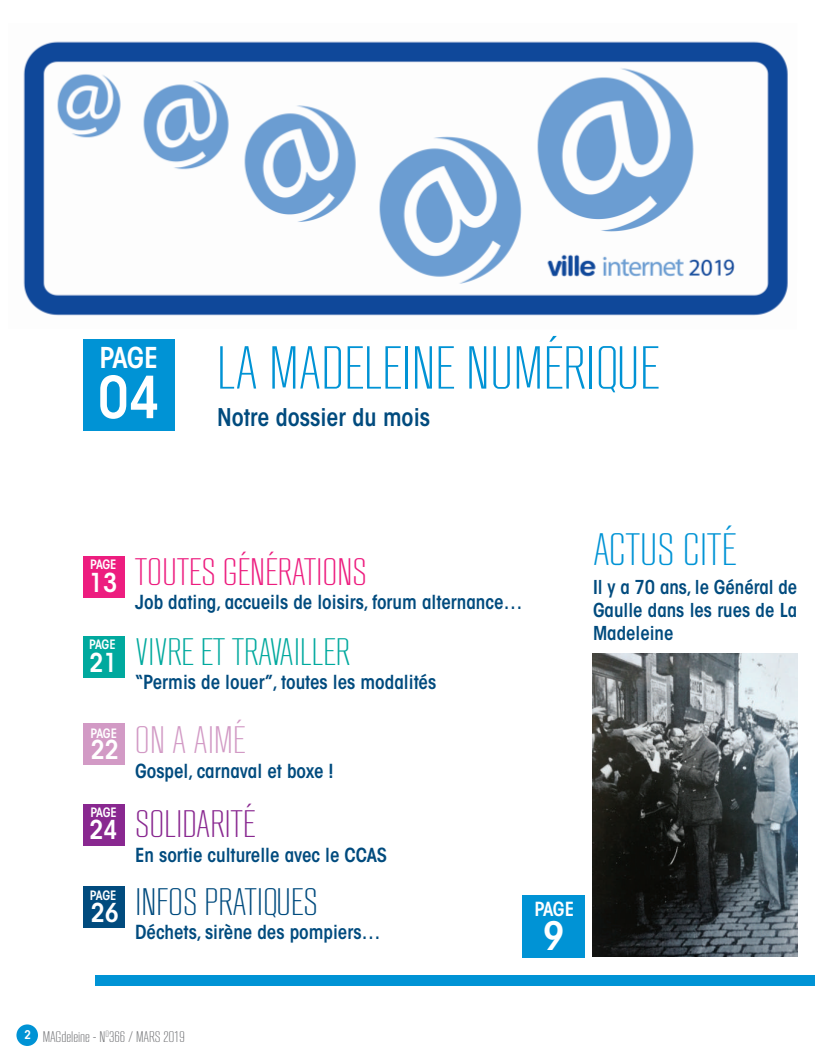
<style>
.page{position:relative;width:815px;height:1063px;background:#fff}
.page>*{position:absolute;margin:0;border:0;box-sizing:border-box;transform-origin:0 0}
.t1{font:300 60px "RB No 2";color:#0093d5}
.t2{font:600 condensed 57.5px "ITC Avant Garde Std";color:#fff}
.t3{font:300 45px "RB No 2";color:#0093d5}
.t4{font:600 condensed 38.88px "ITC Avant Garde Std";color:#fff}
.t5{font:300 38px "RB No 2";color:#00a99e}
.t6{font:300 38px "RB No 2";color:#ed1d7f}
.t7{font:300 38px "RB No 2";color:#014b7e}
.t8{font:300 38px "RB No 2";color:#892890}
.t9{font:300 38px "RB No 2";color:#d29ac5}
.t10{font:600 condensed 28.5px "ITC Avant Garde Std";color:#fff}
.t11{font:600 condensed 25.88px "ITC Avant Garde Std";color:#fff}
.t12{font:600 condensed 24.25px "ITC Avant Garde Std";color:#014b7e}
.t13{font:600 condensed 19.25px "ITC Avant Garde Std";color:#014b7e}
.t14{font:600 condensed 19.25px "ITC Avant Garde Std";color:#fff}
.t15{font:600 condensed 19px/22.9px "ITC Avant Garde Std";color:#014b7e;text-align:justify}
.t16{font:300 15.12px "RB No 2";color:#6c6d70}
.t17{font:600 condensed 12.88px "ITC Avant Garde Std";letter-spacing:-.03em;color:#fff}
</style>
<div class="page">
<div style="left:16px;top:1024px;width:22px;height:22px;background:#0093d5;border-radius:50%"></div>
<div style="left:96px;top:975px;width:697px;height:11px;background:#0093d5"></div>
<div style="left:793px;top:975px;width:22px;height:11px;background:#0093d5"></div>
<img style="left:23px;top:41px;width:765px;height:275px">
<div style="left:523px;top:896px;width:62px;height:62px;background:#0093d5"></div>
<div style="left:83px;top:339px;width:92px;height:92px;background:#0093d5"></div>
<div style="left:83px;top:886px;width:41px;height:42px;background:#014b7e"></div>
<div style="left:83px;top:723px;width:41px;height:41px;background:#d29ac5"></div>
<div style="left:83px;top:805px;width:41px;height:41px;background:#892890"></div>
<div style="left:83px;top:637px;width:41px;height:41px;background:#00a99e"></div>
<img style="left:593px;top:654px;width:204px;height:303px">
<div style="left:83px;top:556px;width:41px;height:42px;background:#ed1d7f"></div>
<h3 class="t10" style="left:99px;top:347px;width:60px">PAGE</h3>
<h2 class="t2" style="left:98px;top:376px;width:64px">04</h2>
<h1 class="t1" style="left:217px;top:346px;width:444px">LA MADELEINE NUMÉRIQUE</h1>
<p class="t12" style="left:217px;top:408px;width:215px">Notre dossier du mois</p>
<p class="t17" style="left:90px;top:559px;width:28px">PAGE</p>
<h3 class="t11" style="left:89px;top:573px;width:30px">13</h3>
<p class="t17" style="left:89px;top:639px;width:28px">PAGE</p>
<h3 class="t11" style="left:90px;top:653px;width:30px">21</h3>
<p class="t17" style="left:90px;top:728px;width:28px">PAGE</p>
<h3 class="t11" style="left:91px;top:739px;width:30px">22</h3>
<h3 class="t6" style="left:135px;top:558px;width:233px">TOUTES GÉNÉRATIONS</h3>
<p class="t13" style="left:135px;top:595px;width:389px">Job dating, accueils de loisirs, forum alternance…</p>
<h3 class="t5" style="left:135px;top:638px;width:216px">VIVRE ET TRAVAILLER</h3>
<p class="t13" style="left:135px;top:675px;width:303px">“Permis de louer”, toutes les modalités</p>
<h3 class="t9" style="left:135px;top:726px;width:112px">ON A AIMÉ</h3>
<p class="t13" style="left:135px;top:764px;width:200px">Gospel, carnaval et boxe !</p>
<p class="t17" style="left:90px;top:807px;width:28px">PAGE</p>
<h3 class="t8" style="left:135px;top:810px;width:122px">SOLIDARITÉ</h3>
<p class="t13" style="left:135px;top:848px;width:254px">En sortie culturelle avec le CCAS</p>
<h3 class="t11" style="left:90px;top:820px;width:30px">24</h3>
<p class="t17" style="left:90px;top:890px;width:28px">PAGE</p>
<h3 class="t11" style="left:91px;top:903px;width:30px">26</h3>
<h3 class="t7" style="left:135px;top:888px;width:184px">INFOS PRATIQUES</h3>
<p class="t13" style="left:135px;top:925px;width:247px">Déchets, sirène des pompiers…</p>
<h3 class="t4" style="left:543px;top:921px;width:23px">9</h3>
<p class="t14" style="left:534px;top:901px;width:41px">PAGE</p>
<h3 class="t3" style="left:593px;top:533px;width:145px">ACTUS CITÉ</h3>
<p class="t15" style="left:593px;top:578px;width:206px">Il y a 70 ans, le Général de Gaulle dans les rues de La Madeleine</p>
<p class="t16" style="left:24px;top:1031px;width:162px"><sup>2</sup> MAGdeleine - N<sup>O</sup>366 / MARS 2019</p>
</div>
